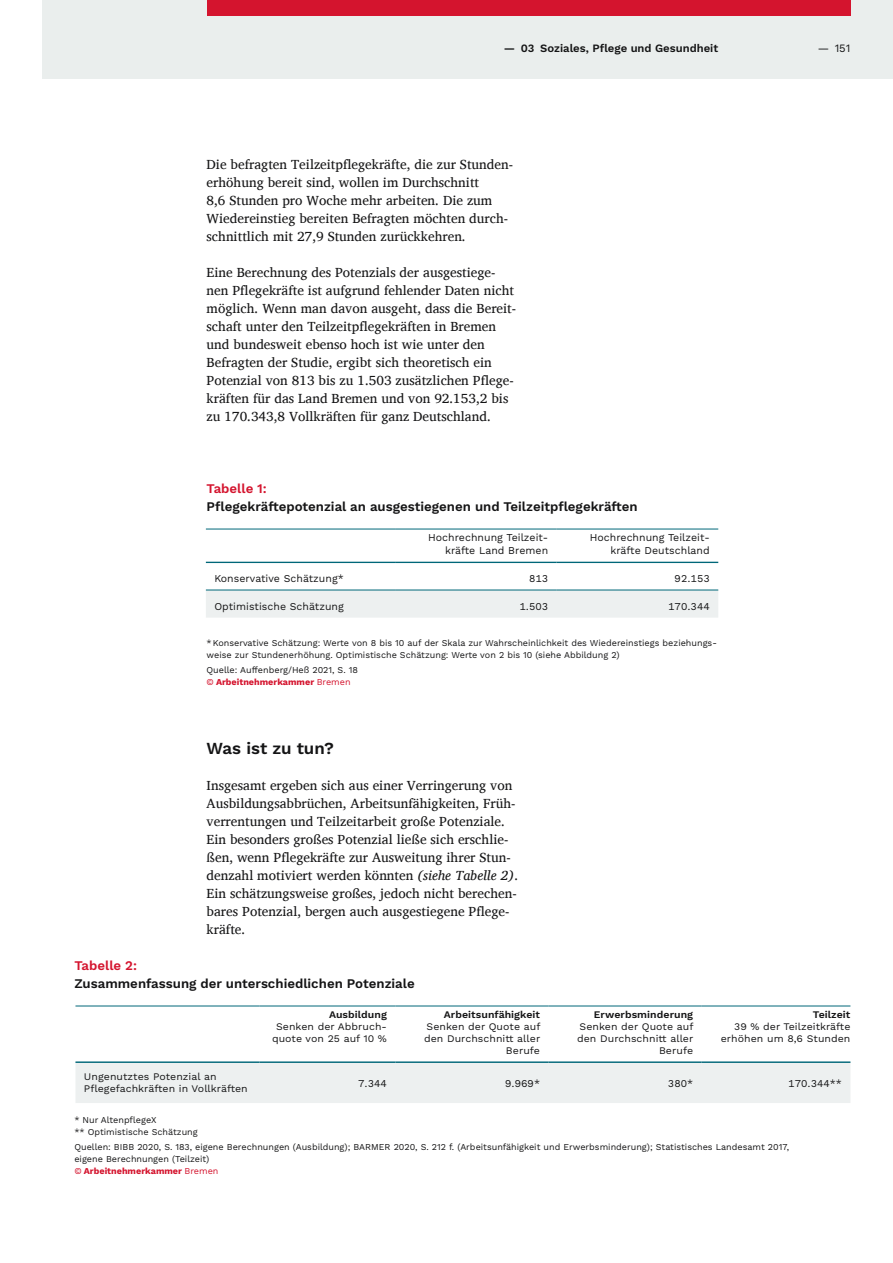
<style>
.page{position:relative;width:893px;height:1263px;background:#fff}
.page>*{position:absolute;margin:0;border:0;box-sizing:border-box;transform-origin:0 0}
._04_Zwischenhead_Wor{font:600 16.8px "Work Sans";color:#141415}
.Fließtext_Charis_9pt{font:13.5px/18px "Charis SIL";color:#141415}
._07_Subheadline_Info{font:600 13.2px "Work Sans";color:#141415}
._07_Headline_Infogra{font:600 13.2px "Work Sans";color:#d4142e}
.t1{font:600 11.25px "Work Sans";color:#141415}
.t2{font:11.25px "Work Sans";color:#141415}
.Formelle_Tabelle_Fli{font:10.5px/12.6px "Work Sans";letter-spacing:.005em;color:#141415;text-align:right}
.Formelle_Tabelle_Zah{font:10.5px "Work Sans";letter-spacing:.005em;color:#141415}
.Formelle_Tabelle_Fli-2{font:10.05px/12.1px "Work Sans";letter-spacing:.005em;color:#141415;text-align:right;scale:1.04 1}
.Formelle_Tabelle_Fli-3{font:600 10.05px "Work Sans";letter-spacing:.005em;color:#141415;scale:1.04 1}
.Quellenangabe_Work_S{font:9px/12px "Work Sans";color:#141415}
.Work_Sans_Reg_6pt{font:700 9px "Work Sans";color:#d4142e}
.s1{font-weight:400}
.s2{font-style:italic}
</style>
<div class="page">
<div style="left:43px;top:0;width:850px;height:79px;background:#eaeeed"></div>
<div style="left:207px;top:0;width:643px;height:16px;background:#d4142e"></div>
<svg style="left:206px;top:563px;width:512px;height:55px"></svg>
<hr style="left:206px;top:529px;width:189px;height:1px;background:#006779">
<hr style="left:395px;top:529px;width:162px;height:1px;background:#006779">
<hr style="left:557px;top:529px;width:161px;height:1px;background:#006779">
<hr style="left:206px;top:562px;width:189px;height:1px;background:#006779">
<hr style="left:395px;top:562px;width:162px;height:1px;background:#006779">
<hr style="left:557px;top:562px;width:161px;height:1px;background:#006779">
<hr style="left:206px;top:590px;width:189px;height:1px;background:#006779">
<hr style="left:395px;top:590px;width:162px;height:1px;background:#006779">
<hr style="left:557px;top:590px;width:161px;height:1px;background:#006779">
<div style="left:76px;top:1063px;width:774px;height:40px;background:#edf0f0"></div>
<hr style="left:395px;top:1061px;width:154px;height:2px;background:#006779">
<hr style="left:549px;top:1061px;width:153px;height:2px;background:#006779">
<hr style="left:702px;top:1061px;width:148px;height:2px;background:#006779">
<hr style="left:75px;top:1006px;width:184px;height:1px;background:#006779">
<hr style="left:75px;top:1061px;width:184px;height:2px;background:#006779">
<hr style="left:259px;top:1006px;width:136px;height:1px;background:#006779">
<hr style="left:259px;top:1061px;width:136px;height:2px;background:#006779">
<hr style="left:395px;top:1006px;width:154px;height:1px;background:#006779">
<hr style="left:549px;top:1006px;width:153px;height:1px;background:#006779">
<hr style="left:702px;top:1006px;width:148px;height:1px;background:#006779">
<p class="t1" style="left:504px;top:41px;width:216px">— 03 Soziales, Pflege und Gesundheit</p>
<p class="Fließtext_Charis_9pt" style="left:207px;top:155px;width:307px">Die befragten Teilzeitpflegekräfte, die zur Stunden&shy;erhöhung bereit sind, wollen im Durchschnitt<br>8,6 Stunden pro Woche mehr arbeiten. Die zum Wiedereinstieg bereiten Befragten möchten durch&shy;schnittlich mit 27,9 Stunden zurückkehren.</p>
<p class="Fließtext_Charis_9pt" style="left:207px;top:263px;width:311px">Eine Berechnung des Potenzials der ausgestiege&shy;nen Pflegekräfte ist aufgrund fehlender Daten nicht möglich. Wenn man davon ausgeht, dass die Bereit&shy;schaft unter den Teilzeitpflegekräften in Bremen und bundesweit ebenso hoch ist wie unter den Befragten der Studie, ergibt sich theoretisch ein Potenzial von 813 bis zu 1.503 zusätzlichen Pflege&shy;kräften für das Land Bremen und von 92.153,2 bis zu 170.343,8 Vollkräften für ganz Deutschland.</p>
<p class="_07_Headline_Infogra" style="left:207px;top:480px;width:62px">Tabelle 1:</p>
<p class="_07_Subheadline_Info" style="left:207px;top:498px;width:433px">Pflegekräftepotenzial an ausgestiegenen und Teilzeitpflegekräften</p>
<p class="Formelle_Tabelle_Fli" style="left:428px;top:532px;width:122px">Hochrechnung Teilzeit&shy;kräfte Land Bremen</p>
<p class="Formelle_Tabelle_Fli" style="left:590px;top:532px;width:122px">Hochrechnung Teilzeit&shy;kräfte Deutschland</p>
<p class="Formelle_Tabelle_Fli" style="left:214px;top:573px;width:131px">Konservative Schätzung*</p>
<p class="Formelle_Tabelle_Zah" style="left:529px;top:572px;width:21px">813</p>
<p class="Formelle_Tabelle_Zah" style="left:675px;top:572px;width:37px">92.153</p>
<p class="Formelle_Tabelle_Fli" style="left:214px;top:600px;width:131px">Optimistische Schätzung</p>
<p class="Formelle_Tabelle_Zah" style="left:519px;top:600px;width:30px">1.503</p>
<p class="Formelle_Tabelle_Zah" style="left:668px;top:600px;width:43px">170.344</p>
<p class="Quellenangabe_Work_S" style="left:207px;top:637px;width:512px">*Konservative Schätzung: Werte von 8 bis 10 auf der Skala zur Wahrscheinlichkeit des Wiedereinstiegs beziehungs&shy;weise zur Stundenerhöhung. Optimistische Schätzung: Werte von 2 bis 10 (siehe Abbildung 2)</p>
<p class="Quellenangabe_Work_S" style="left:207px;top:664px;width:153px">Quelle: Auffenberg/Heß 2021, S. 18</p>
<p class="Work_Sans_Reg_6pt" style="left:207px;top:676px;width:146px"><span class="s1">©</span> Arbeitnehmerkammer <span class="s1">Bremen</span></p>
<p class="_04_Zwischenhead_Wor" style="left:207px;top:738px;width:129px">Was ist zu tun?</p>
<p class="Fließtext_Charis_9pt" style="left:207px;top:776px;width:313px">Insgesamt ergeben sich aus einer Verringerung von Ausbildungsabbrüchen, Arbeitsunfähigkeiten, Früh&shy;verrentungen und Teilzeitarbeit große Potenziale.<br>Ein besonders großes Potenzial ließe sich erschlie&shy;ßen, wenn Pflegekräfte zur Ausweitung ihrer Stun&shy;denzahl motiviert werden könnten <span class="s2">(siehe Tabelle 2)</span>.<br>Ein schätzungsweise großes, jedoch nicht berechen&shy;bares Potenzial, bergen auch ausgestiegene Pflege&shy;kräfte.</p>
<p class="_07_Headline_Infogra" style="left:74px;top:957px;width:64px">Tabelle 2:</p>
<p class="_07_Subheadline_Info" style="left:74px;top:975px;width:342px">Zusammenfassung der unterschiedlichen Potenziale</p>
<p class="t2" style="left:818px;top:41px;width:34px">— 151</p>
<p class="Formelle_Tabelle_Fli-2" style="left:84px;top:1071px;width:129px">Ungenutztes Potenzial an</p>
<p class="Formelle_Tabelle_Fli-2" style="left:84px;top:1083px;width:159px">Pflegefachkräften in Vollkräften</p>
<p class="Formelle_Tabelle_Fli-3" style="left:329px;top:1008px;width:57px">Ausbildung</p>
<p class="Formelle_Tabelle_Fli-2" style="left:272px;top:1021px;width:112px;text-align:center">Senken der Abbruch&shy;quote von 25 auf 10 %</p>
<p class="Formelle_Tabelle_Fli-3" style="left:444px;top:1008px;width:94px">Arbeitsunfähigkeit</p>
<p class="Formelle_Tabelle_Fli-2" style="left:424px;top:1021px;width:113px">Senken der Quote auf den Durchschnitt aller<br>Berufe</p>
<p class="Formelle_Tabelle_Fli-3" style="left:594px;top:1008px;width:97px">Erwerbsminderung</p>
<p class="Formelle_Tabelle_Fli-2" style="left:577px;top:1021px;width:113px">Senken der Quote auf den Durchschnitt aller<br>Berufe</p>
<p class="Formelle_Tabelle_Fli-3" style="left:813px;top:1008px;width:38px">Teilzeit</p>
<p class="Formelle_Tabelle_Fli-2" style="left:721px;top:1021px;width:126px">39 % der Teilzeitkräfte erhöhen um 8,6 Stunden</p>
<p class="Formelle_Tabelle_Zah" style="left:358px;top:1077px;width:30px">7.344</p>
<p class="Formelle_Tabelle_Zah" style="left:505px;top:1077px;width:36px">9.969*</p>
<p class="Formelle_Tabelle_Zah" style="left:668px;top:1077px;width:27px">380*</p>
<p class="Formelle_Tabelle_Zah" style="left:788px;top:1077px;width:55px">170.344**</p>
<p class="Quellenangabe_Work_S" style="left:74px;top:1114px;width:125px">* Nur AltenpflegeX<br>** Optimistische Schätzung</p>
<p class="Quellenangabe_Work_S" style="left:74px;top:1141px;width:716px">Quellen: BIBB 2020, S. 183, eigene Berechnungen (Ausbildung); BARMER 2020, S. 212 f. (Arbeitsunfähigkeit und Erwerbsminderung); Statistisches Landesamt 2017, eigene Berechnungen (Teilzeit)</p>
<p class="Work_Sans_Reg_6pt" style="left:74px;top:1165px;width:146px"><span class="s1">©</span> Arbeitnehmerkammer <span class="s1">Bremen</span></p>
</div>
